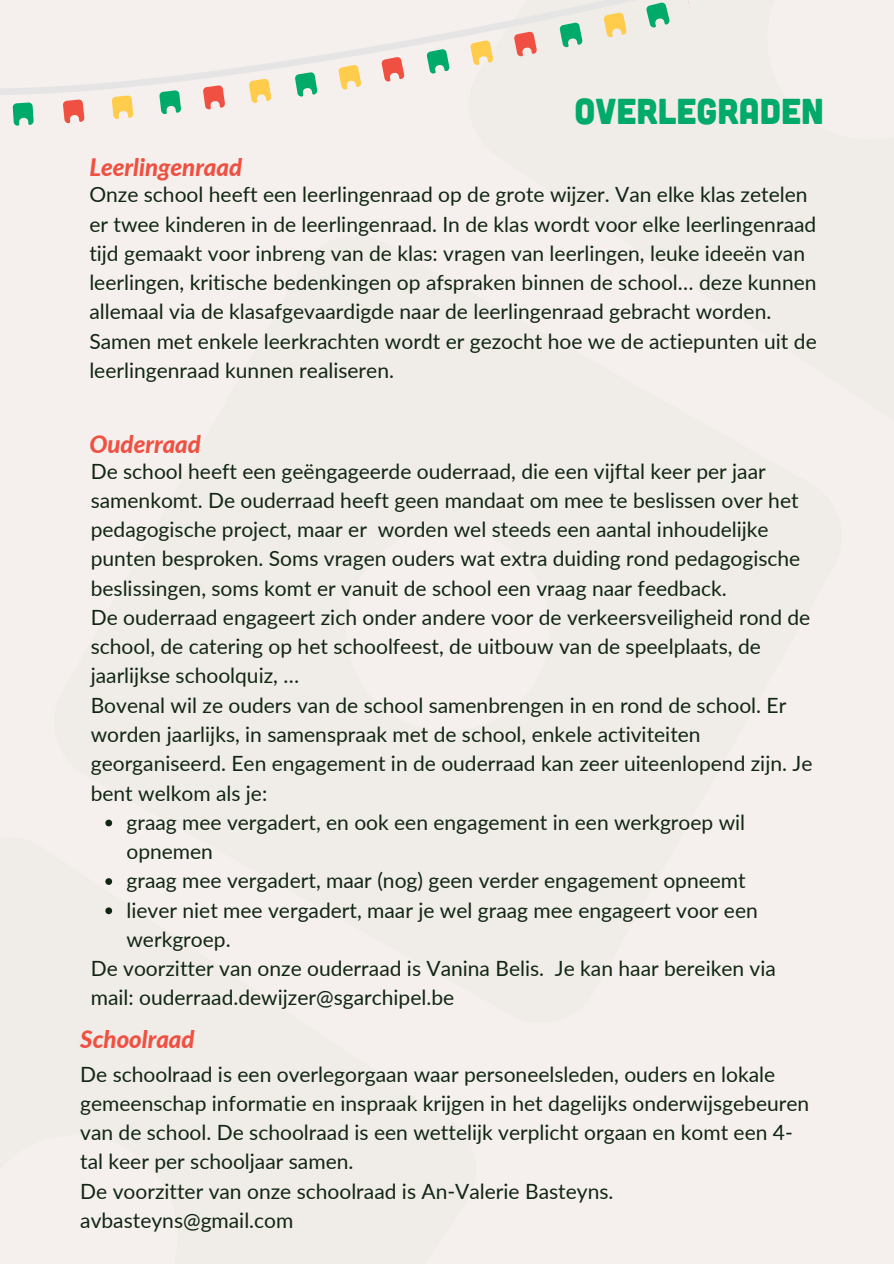
<style>
.page{position:relative;width:894px;height:1264px;background:#fff}
.page>*{position:absolute;margin:0;border:0;box-sizing:border-box;transform-origin:0 0}
.t1{font:36px "Cubano";color:#00aa69}
.t2{font:italic 800 24px "Lato";color:#f05041}
.t3{font:21px/29.2px "Lato";color:#112613}
</style>
<div class="page">
<div style="left:0;top:0;width:893px;height:1263px;background:#f5f0ed"></div>
<svg style="left:0;top:0;width:634px;height:95px"></svg>
<svg style="left:202px;top:84px;width:24px;height:26px"></svg>
<svg style="left:248px;top:78px;width:24px;height:25px"></svg>
<svg style="left:294px;top:71px;width:24px;height:26px"></svg>
<svg style="left:338px;top:64px;width:24px;height:26px"></svg>
<svg style="left:63px;top:99px;width:22px;height:25px"></svg>
<svg style="left:110px;top:94px;width:25px;height:26px"></svg>
<svg style="left:158px;top:89px;width:25px;height:26px"></svg>
<svg style="left:381px;top:56px;width:24px;height:26px"></svg>
<svg style="left:426px;top:48px;width:24px;height:26px"></svg>
<svg style="left:469px;top:40px;width:24px;height:26px"></svg>
<svg style="left:513px;top:31px;width:24px;height:26px"></svg>
<svg style="left:559px;top:22px;width:24px;height:26px"></svg>
<svg style="left:603px;top:12px;width:24px;height:26px"></svg>
<svg style="left:646px;top:2px;width:24px;height:26px"></svg>
<svg style="left:12px;top:102px;width:22px;height:24px"></svg>
<svg style="left:105px;top:819px;width:7px;height:7px"></svg>
<svg style="left:105px;top:878px;width:7px;height:6px"></svg>
<svg style="left:105px;top:907px;width:7px;height:7px"></svg>
<h1 class="t2" style="left:89px;top:153px;width:154px">Leerlingenraad</h1>
<p class="t1" style="left:574px;top:88px;width:251px">OVERLEGRADEN</p>
<p class="t3" style="left:89px;top:179px;width:728px">Onze school heeft een leerlingenraad op de grote wijzer. Van elke klas zetelen er twee kinderen in de leerlingenraad. In de klas wordt voor elke leerlingenraad tijd gemaakt voor inbreng van de klas: vragen van leerlingen, leuke ideeën van leerlingen, kritische bedenkingen op afspraken binnen de school… deze kunnen allemaal via de klasafgevaardigde naar de leerlingenraad gebracht worden.<br>Samen met enkele leerkrachten wordt er gezocht hoe we de actiepunten uit de leerlingenraad kunnen realiseren.</p>
<h2 class="t2" style="left:89px;top:429px;width:113px">Ouderraad</h2>
<h2 class="t3" style="left:91px;top:456px;width:711px">De school heeft een geëngageerde ouderraad, die een vijftal keer per jaar samenkomt. De ouderraad heeft geen mandaat om mee te beslissen over het pedagogische project, maar er worden wel steeds een aantal inhoudelijke punten besproken. Soms vragen ouders wat extra duiding rond pedagogische beslissingen, soms komt er vanuit de school een vraag naar feedback.</h2>
<p class="t3" style="left:91px;top:602px;width:721px">De ouderraad engageert zich onder andere voor de verkeersveiligheid rond de school, de catering op het schoolfeest, de uitbouw van de speelplaats, de jaarlijkse schoolquiz, …</p>
<p class="t3" style="left:91px;top:690px;width:723px">Bovenal wil ze ouders van de school samenbrengen in en rond de school. Er worden jaarlijks, in samenspraak met de school, enkele activiteiten georganiseerd. Een engagement in de ouderraad kan zeer uiteenlopend zijn. Je bent welkom als je:</p>
<p class="t3" style="left:126px;top:807px;width:620px">graag mee vergadert, en ook een engagement in een werkgroep wil opnemen</p>
<p class="t3" style="left:126px;top:865px;width:620px">graag mee vergadert, maar (nog) geen verder engagement opneemt</p>
<p class="t3" style="left:126px;top:894px;width:632px">liever niet mee vergadert, maar je wel graag mee engageert voor een werkgroep.</p>
<p class="t3" style="left:91px;top:953px;width:686px">De voorzitter van onze ouderraad is Vanina Belis. Je kan haar bereiken via mail: ouderraad.dewijzer@sgarchipel.be</p>
<p class="t2" style="left:80px;top:1024px;width:116px">Schoolraad</p>
<p class="t3" style="left:80px;top:1058px;width:730px">De schoolraad is een overlegorgaan waar personeelsleden, ouders en lokale gemeenschap informatie en inspraak krijgen in het dagelijks onderwijsgebeuren van de school. De schoolraad is een wettelijk verplicht orgaan en komt een 4- tal keer per schooljaar samen.</p>
<h2 class="t3" style="left:80px;top:1175px;width:534px">De voorzitter van onze schoolraad is An-Valerie Basteyns. avbasteyns@gmail.com</h2>
</div>
